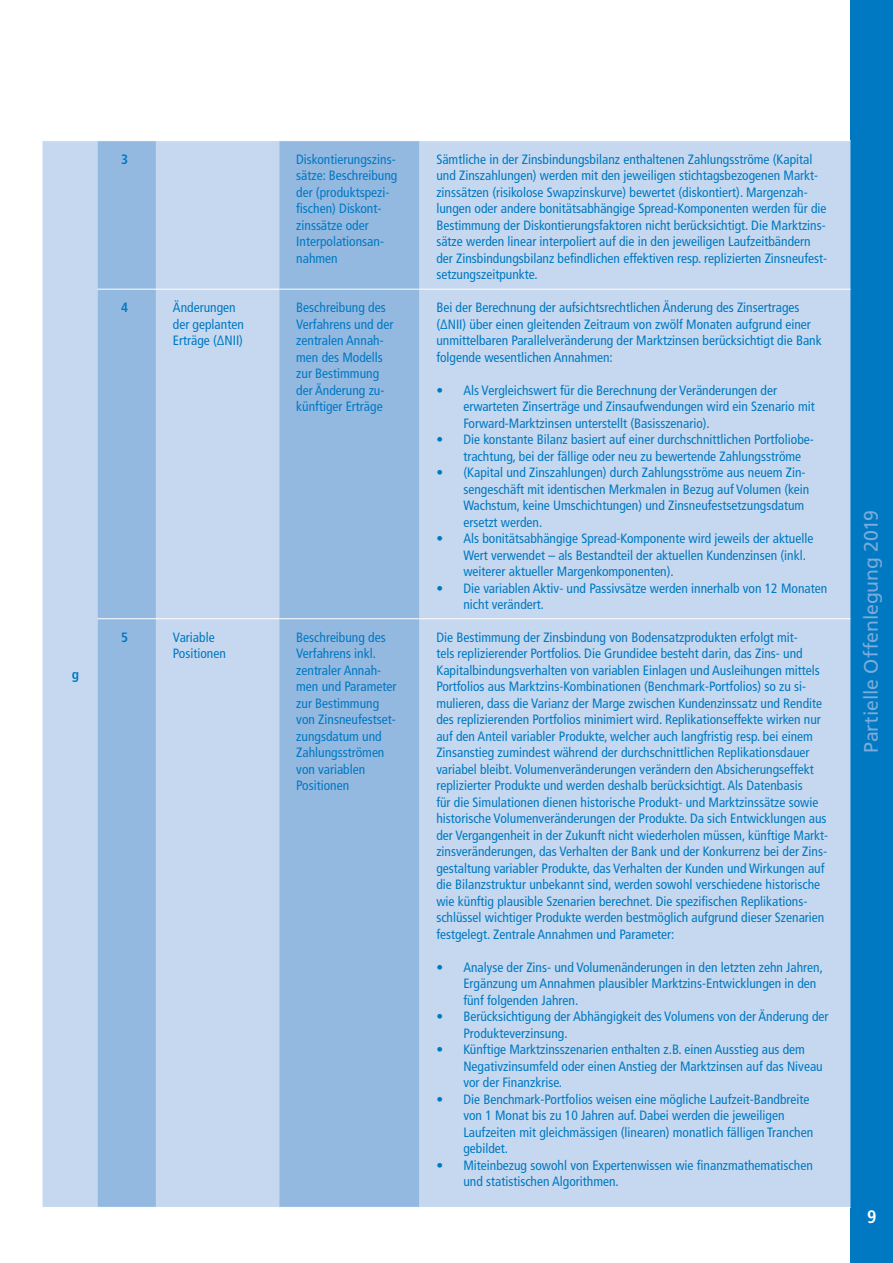
<style>
.page{position:relative;width:893px;height:1263px;background:#fff}
.page>*{position:absolute;margin:0;border:0;box-sizing:border-box;transform-origin:0 0}
.t1{font:19.5px "Frutiger LT Std";letter-spacing:-.005em;color:#7aabdb}
.t2{font:700 condensed 18px "Frutiger LT Std";color:#fff}
.Tabellentext{font:condensed 13.5px/16.5px "Frutiger LT Std";color:#0079c2}
.Tabellentext-2{font:700 condensed 13.5px "Frutiger LT Std";color:#0079c2}
</style>
<div class="page">
<div style="left:850px;top:0;width:43px;height:1263px;background:#0079c2"></div>
<div style="left:43px;top:141px;width:807px;height:1066px;background:#c6d8ef"></div>
<svg style="left:98px;top:141px;width:321px;height:1066px;background:#a7c4e6"></svg>
<hr style="left:98px;top:289px;width:58px;height:1px;background:#fff">
<hr style="left:156px;top:289px;width:123px;height:1px;background:#fff">
<hr style="left:279px;top:289px;width:140px;height:1px;background:#fff">
<hr style="left:419px;top:289px;width:431px;height:1px;background:#fff">
<hr style="left:98px;top:618px;width:58px;height:1px;background:#fff">
<hr style="left:156px;top:618px;width:123px;height:1px;background:#fff">
<hr style="left:279px;top:618px;width:140px;height:1px;background:#fff">
<hr style="left:419px;top:618px;width:431px;height:1px;background:#fff">
<p class="Tabellentext-2" style="left:72px;top:666px;width:9px">g</p>
<p class="Tabellentext-2" style="left:121px;top:151px;width:9px">3</p>
<p class="Tabellentext" style="left:296px;top:151px;width:103px">Diskontierungszins&shy;sätze: Beschreibung</p>
<p class="Tabellentext" style="left:296px;top:184px;width:95px">der (produktspezi&shy;fischen) Diskont&shy;zinssätze oder</p>
<p class="Tabellentext" style="left:296px;top:233px;width:89px">Interpolationsan&shy;nahmen</p>
<p class="Tabellentext" style="left:436px;top:151px;width:392px">Sämtliche in der Zinsbindungsbilanz enthaltenen Zahlungsströme (Kapital und Zinszahlungen) werden mit den jeweiligen stichtagsbezogenen Markt&shy;zinssätzen (risikolose Swapzinskurve) bewertet (diskontiert). Margenzah&shy;lungen oder andere bonitätsabhängige Spread-Komponenten werden für die Bestimmung der Diskontierungsfaktoren nicht berücksichtigt. Die Marktzins&shy;sätze werden linear interpoliert auf die in den jeweiligen Laufzeitbändern der Zinsbindungsbilanz befindlichen effektiven resp. replizierten Zinsneufest&shy;setzungszeitpunkte.</p>
<p class="Tabellentext-2" style="left:121px;top:299px;width:9px">4</p>
<p class="Tabellentext" style="left:173px;top:299px;width:64px">Änderungen</p>
<p class="Tabellentext" style="left:173px;top:316px;width:72px">der geplanten</p>
<p class="Tabellentext" style="left:173px;top:332px;width:72px">Erträge (ΔNII)</p>
<p class="Tabellentext-2" style="left:121px;top:629px;width:9px">5</p>
<p class="Tabellentext" style="left:173px;top:629px;width:43px">Variable</p>
<p class="Tabellentext" style="left:173px;top:645px;width:55px">Positionen</p>
<p class="Tabellentext" style="left:296px;top:299px;width:91px">Beschreibung des</p>
<p class="Tabellentext" style="left:296px;top:316px;width:99px">Verfahrens und der</p>
<p class="Tabellentext" style="left:296px;top:332px;width:89px">zentralen Annah&shy;men des Modells</p>
<p class="Tabellentext" style="left:296px;top:365px;width:84px">zur Bestimmung</p>
<p class="Tabellentext" style="left:296px;top:382px;width:90px">der Änderung zu&shy;künftiger Erträge</p>
<p class="Tabellentext" style="left:296px;top:629px;width:91px">Beschreibung des</p>
<p class="Tabellentext" style="left:296px;top:645px;width:81px">Verfahrens inkl.</p>
<p class="Tabellentext" style="left:296px;top:662px;width:102px">zentraler Annah&shy;men und Parameter</p>
<p class="Tabellentext" style="left:296px;top:695px;width:84px">zur Bestimmung</p>
<p class="Tabellentext" style="left:296px;top:711px;width:101px">von Zinsneufestset&shy;zungsdatum und<br>Zahlungsströmen</p>
<p class="Tabellentext" style="left:296px;top:761px;width:70px">von variablen<br>Positionen</p>
<p class="Tabellentext" style="left:436px;top:299px;width:387px">Bei der Berechnung der aufsichtsrechtlichen Änderung des Zinsertrages (∆NII) über einen gleitenden Zeitraum von zwölf Monaten aufgrund einer unmittelbaren Parallelveränderung der Marktzinsen berücksichtigt die Bank folgende wesentlichen Annahmen:</p>
<p class="Tabellentext" style="left:463px;top:382px;width:353px;text-indent:-27px">• Als Vergleichswert für die Berechnung der Veränderungen der erwarteten Zinserträge und Zinsaufwendungen wird ein Szenario mit<br>Forward-Marktzinsen unterstellt (Basisszenario).</p>
<p class="Tabellentext" style="left:463px;top:431px;width:352px;text-indent:-27px">• Die konstante Bilanz basiert auf einer durchschnittlichen Portfoliobe&shy;trachtung, bei der fällige oder neu zu bewertende Zahlungsströme</p>
<p class="Tabellentext" style="left:463px;top:464px;width:347px;text-indent:-27px">• (Kapital und Zinszahlungen) durch Zahlungsströme aus neuem Zin&shy;sengeschäft mit identischen Merkmalen in Bezug auf Volumen (kein Wachstum, keine Umschichtungen) und Zinsneufestsetzungsdatum ersetzt werden.</p>
<p class="Tabellentext" style="left:463px;top:530px;width:352px;text-indent:-27px">• Als bonitätsabhängige Spread-Komponente wird jeweils der aktuelle<br>Wert verwendet – als Bestandteil der aktuellen Kundenzinsen (inkl. weiterer aktueller Margenkomponenten).</p>
<p class="Tabellentext" style="left:463px;top:580px;width:365px;text-indent:-27px">• Die variablen Aktiv- und Passivsätze werden innerhalb von 12 Monaten nicht verändert.</p>
<p class="Tabellentext" style="left:436px;top:629px;width:393px">Die Bestimmung der Zinsbindung von Bodensatzprodukten erfolgt mit-<br>tels replizierender Portfolios. Die Grundidee besteht darin, das Zins- und Kapitalbindungsverhalten von variablen Einlagen und Ausleihungen mittels Portfolios aus Marktzins-Kombinationen (Benchmark-Portfolios) so zu si&shy;mulieren, dass die Varianz der Marge zwischen Kundenzinssatz und Rendite des replizierenden Portfolios minimiert wird. Replikationseffekte wirken nur auf den Anteil variabler Produkte, welcher auch langfristig resp. bei einem Zinsanstieg zumindest während der durchschnittlichen Replikationsdauer variabel bleibt. Volumenveränderungen verändern den Absicherungseffekt replizierter Produkte und werden deshalb berücksichtigt. Als Datenbasis<br>für die Simulationen dienen historische Produkt- und Marktzinssätze sowie historische Volumenveränderungen der Produkte. Da sich Entwicklungen aus der Vergangenheit in der Zukunft nicht wiederholen müssen, künftige Markt&shy;zinsveränderungen, das Verhalten der Bank und der Konkurrenz bei der Zins&shy;gestaltung variabler Produkte, das Verhalten der Kunden und Wirkungen auf die Bilanzstruktur unbekannt sind, werden sowohl verschiedene historische</p>
<p class="Tabellentext" style="left:436px;top:893px;width:390px">wie künftig plausible Szenarien berechnet. Die spezifischen Replikations&shy;schlüssel wichtiger Produkte werden bestmöglich aufgrund dieser Szenarien festgelegt. Zentrale Annahmen und Parameter:</p>
<p class="Tabellentext" style="left:463px;top:959px;width:361px;text-indent:-27px">• Analyse der Zins- und Volumenänderungen in den letzten zehn Jahren,<br>Ergänzung um Annahmen plausibler Marktzins-Entwicklungen in den fünf folgenden Jahren.</p>
<p class="Tabellentext" style="left:463px;top:1008px;width:367px;text-indent:-27px">• Berücksichtigung der Abhängigkeit des Volumens von der Änderung der<br>Produkteverzinsung.</p>
<p class="Tabellentext" style="left:463px;top:1041px;width:361px;text-indent:-27px">• Künftige Marktzinsszenarien enthalten z.B. einen Ausstieg aus dem<br>Negativzinsumfeld oder einen Anstieg der Marktzinsen auf das Niveau vor der Finanzkrise.</p>
<p class="Tabellentext" style="left:463px;top:1091px;width:351px;text-indent:-27px">• Die Benchmark-Portfolios weisen eine mögliche Laufzeit-Bandbreite von 1 Monat bis zu 10 Jahren auf. Dabei werden die jeweiligen Laufzeiten mit gleichmässigen (linearen) monatlich fälligen Tranchen gebildet.</p>
<p class="Tabellentext" style="left:463px;top:1157px;width:351px;text-indent:-27px">• Miteinbezug sowohl von Expertenwissen wie finanzmathematischen und statistischen Algorithmen.</p>
<h1 class="t1" style="left:860px;top:753px;width:244px;rotate:-90deg">Partielle Offenlegung 2019</h1>
<h2 class="t2" style="left:867px;top:1206px;width:11px">9</h2>
</div>
